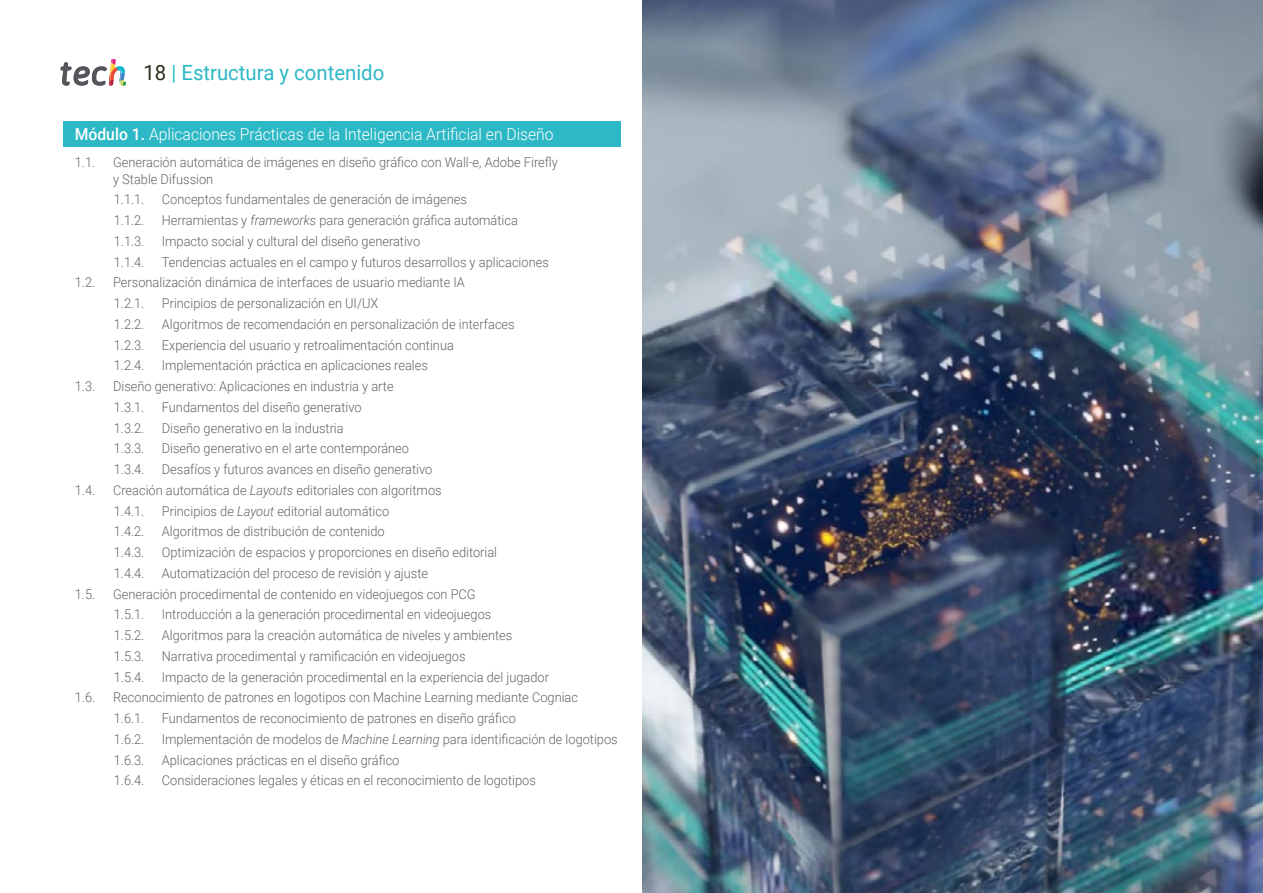
<style>
.page{position:relative;width:1263px;height:893px;background:#fff}
.page>*{position:absolute;margin:0;border:0;box-sizing:border-box;transform-origin:0 0}
.t1{font:21px "Roboto";color:#2db8c5}
.t2{font:300 16.5px "Roboto";color:#fff;scale:.95 1}
.t3{font:300 13.5px/20.7px "Roboto";color:#61646a;scale:.95 1}
.s1{color:#312e20}
.s2{font-weight:500}
.s3{font-style:italic}
</style>
<div class="page">
<img style="left:642px;top:0;width:621px;height:893px">
<div style="left:64px;top:121px;width:557px;height:25px;background:#2db8c5"></div>
<svg style="left:61px;top:59px;width:65px;height:27px"></svg>
<h1 class="t1" style="left:144px;top:57px;width:242px"><span class="s1">18</span> | Estructura y contenido</h1>
<p class="t2" style="left:75px;top:123px;width:505px"><span class="s2">Módulo 1.</span> Aplicaciones Prácticas de la Inteligencia Artificial en Diseño</p>
<p class="t3" style="left:75px;top:151px;width:23px">1.1.</p>
<p class="t3" style="left:113px;top:154px;width:470px;line-height:16.5px">Generación automática de imágenes en diseño gráfico con Wall-e, Adobe Firefly y Stable Difussion</p>
<p class="t3" style="left:114px;top:189px;width:34px">1.1.1.</p>
<p class="t3" style="left:162px;top:189px;width:323px">Conceptos fundamentales de generación de imágenes</p>
<p class="t3" style="left:114px;top:209px;width:34px">1.1.2.</p>
<p class="t3" style="left:162px;top:209px;width:376px">Herramientas y <span class="s3">frameworks</span> para generación gráfica automática</p>
<p class="t3" style="left:114px;top:230px;width:34px">1.1.3.</p>
<p class="t3" style="left:162px;top:230px;width:273px">Impacto social y cultural del diseño generativo</p>
<p class="t3" style="left:114px;top:251px;width:34px">1.1.4.</p>
<p class="t3" style="left:162px;top:251px;width:409px">Tendencias actuales en el campo y futuros desarrollos y aplicaciones</p>
<p class="t3" style="left:75px;top:272px;width:23px">1.2.</p>
<p class="t3" style="left:113px;top:272px;width:372px">Personalización dinámica de interfaces de usuario mediante IA<br>1.2.1.</p>
<p class="t3" style="left:162px;top:292px;width:229px">Principios de personalización en UI/UX</p>
<p class="t3" style="left:114px;top:313px;width:34px">1.2.2.</p>
<p class="t3" style="left:162px;top:313px;width:373px">Algoritmos de recomendación en personalización de interfaces</p>
<p class="t3" style="left:114px;top:334px;width:34px">1.2.3.</p>
<p class="t3" style="left:162px;top:334px;width:309px">Experiencia del usuario y retroalimentación continua</p>
<p class="t3" style="left:114px;top:355px;width:34px">1.2.4.</p>
<p class="t3" style="left:162px;top:355px;width:282px">Implementación práctica en aplicaciones reales</p>
<p class="t3" style="left:75px;top:375px;width:23px">1.3.</p>
<p class="t3" style="left:113px;top:375px;width:297px">Diseño generativo: Aplicaciones en industria y arte<br>1.3.1.</p>
<p class="t3" style="left:162px;top:396px;width:212px">Fundamentos del diseño generativo</p>
<p class="t3" style="left:114px;top:417px;width:34px">1.3.2.</p>
<p class="t3" style="left:162px;top:417px;width:193px">Diseño generativo en la industria</p>
<p class="t3" style="left:114px;top:438px;width:34px">1.3.3.</p>
<p class="t3" style="left:162px;top:438px;width:262px">Diseño generativo en el arte contemporáneo</p>
<p class="t3" style="left:114px;top:458px;width:34px">1.3.4.</p>
<p class="t3" style="left:162px;top:458px;width:286px">Desafíos y futuros avances en diseño generativo</p>
<p class="t3" style="left:75px;top:479px;width:23px">1.4.</p>
<p class="t3" style="left:113px;top:479px;width:347px">Creación automática de <span class="s3">Layouts</span> editoriales con algoritmos<br>1.4.1.</p>
<p class="t3" style="left:162px;top:500px;width:241px">Principios de <span class="s3">Layout</span> editorial automático</p>
<p class="t3" style="left:114px;top:521px;width:34px">1.4.2.</p>
<p class="t3" style="left:162px;top:521px;width:236px">Algoritmos de distribución de contenido</p>
<p class="t3" style="left:114px;top:541px;width:34px">1.4.3.</p>
<p class="t3" style="left:162px;top:541px;width:354px">Optimización de espacios y proporciones en diseño editorial</p>
<p class="t3" style="left:114px;top:562px;width:34px">1.4.4.</p>
<p class="t3" style="left:162px;top:562px;width:282px">Automatización del proceso de revisión y ajuste</p>
<p class="t3" style="left:75px;top:583px;width:23px">1.5.</p>
<p class="t3" style="left:113px;top:583px;width:383px">Generación procedimental de contenido en videojuegos con PCG<br>1.5.1.</p>
<p class="t3" style="left:162px;top:604px;width:348px">Introducción a la generación procedimental en videojuegos</p>
<p class="t3" style="left:114px;top:624px;width:34px">1.5.2.</p>
<p class="t3" style="left:162px;top:624px;width:370px">Algoritmos para la creación automática de niveles y ambientes</p>
<p class="t3" style="left:114px;top:645px;width:34px">1.5.3.</p>
<p class="t3" style="left:162px;top:645px;width:321px">Narrativa procedimental y ramificación en videojuegos</p>
<p class="t3" style="left:114px;top:666px;width:34px">1.5.4.</p>
<p class="t3" style="left:162px;top:666px;width:409px">Impacto de la generación procedimental en la experiencia del jugador</p>
<p class="t3" style="left:75px;top:687px;width:23px">1.6.</p>
<p class="t3" style="left:113px;top:687px;width:491px">Reconocimiento de patrones en logotipos con Machine Learning mediante Cogniac<br>1.6.1.</p>
<p class="t3" style="left:162px;top:707px;width:374px">Fundamentos de reconocimiento de patrones en diseño gráfico</p>
<p class="t3" style="left:114px;top:728px;width:34px">1.6.2.</p>
<p class="t3" style="left:162px;top:728px;width:481px">Implementación de modelos de <span class="s3">Machine Learning</span> para identificación de logotipos</p>
<p class="t3" style="left:114px;top:749px;width:34px">1.6.3.</p>
<p class="t3" style="left:162px;top:749px;width:252px">Aplicaciones prácticas en el diseño gráfico</p>
<p class="t3" style="left:114px;top:770px;width:34px">1.6.4.</p>
<p class="t3" style="left:162px;top:770px;width:395px">Consideraciones legales y éticas en el reconocimiento de logotipos</p>
</div>
